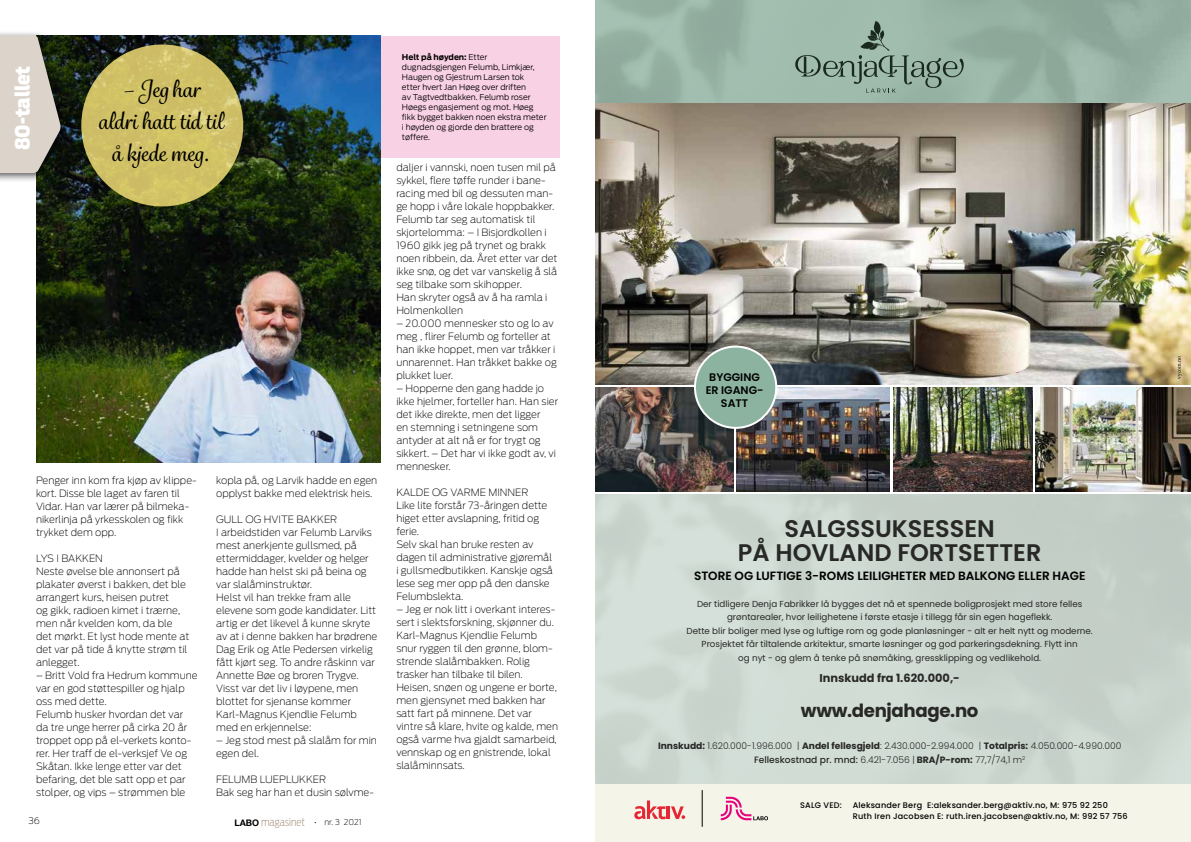
<style>
.page{position:relative;width:1191px;height:842px;background:#fff}
.page>*{position:absolute;margin:0;border:0;box-sizing:border-box;transform-origin:0 0}
.t1{font:600 24px/24.7px "Poppins";color:#282827;text-align:center}
.t2{font:500 23px/32px "Grafolita Script";color:#000;text-align:center}
.t3{font:900 19.8px "Antenna Cond";letter-spacing:-.005em;color:#fff}
.t4{font:700 18.2px "Poppins";letter-spacing:-.02em;color:#282827}
.t5{font:600 12px "Poppins";color:#000}
.t6{font:700 11.3px "Poppins";color:#282827}
.t7{font:200 11px "Antenna Cond";color:#a28b77}
.t8{font:600 11px/13px "Poppins";color:#000;text-align:center}
.t9{font:200 10px/13px "Antenna";color:#000}
.t10{font:300 9.2px/15px "Poppins";color:#282827;text-align:center}
.t11{font:200 9px "Antenna";color:#000}
.t12{font:8.7px/13.4px "Poppins";color:#282827;text-align:center}
.t13{font:500 8.1px/11.8px "Poppins";letter-spacing:.025em;color:#000}
.t14{font:300 8px/10px "Antenna";color:#000}
.t15{font:5.7px "Minion Pro";color:#000}
.s1{font-family:"Helvetica Neue";font-weight:700;font-size:9px;color:#000}
.s2{font-family:"Antenna";font-size:8px;color:#000}
.s3{font-weight:700}
.s4{font-weight:500}
</style>
<div class="page">
<div style="left:381px;top:36px;width:178px;height:121px;background:#f9d1e4"></div>
<img style="left:36px;top:35px;width:345px;height:428px">
<div style="left:0;top:30px;width:70px;height:153px;background:#000;opacity:.65"></div>
<svg style="left:0;top:35px;width:61px;height:138px;background:#b4afa5"></svg>
<svg style="left:81px;top:45px;width:162px;height:161px;background:#d0c167"></svg>
<img style="left:736px;top:388px;width:154px;height:103px">
<div style="left:595px;top:784px;width:596px;height:58px;background:#f5f4e8"></div>
<img style="left:595px;top:104px;width:596px;height:281px">
<img style="left:1036px;top:388px;width:155px;height:103px">
<img style="left:595px;top:388px;width:138px;height:103px">
<svg style="left:595px;top:0;width:596px;height:103px;background:#97b3a5"></svg>
<img style="left:1122px;top:103px;width:69px;height:1px">
<img style="left:595px;top:103px;width:527px;height:1px">
<svg style="left:795px;top:21px;width:168px;height:72px;background:#8faa9b"></svg>
<svg style="left:721px;top:797px;width:47px;height:23px"></svg>
<svg style="left:634px;top:800px;width:51px;height:19px"></svg>
<hr style="left:702px;top:790px;width:1px;height:37px;background:#000">
<img style="left:893px;top:388px;width:139px;height:103px">
<div style="left:695px;top:347px;width:81px;height:81px;background:#8bb3a0;border-radius:50%"></div>
<div style="left:694px;top:346px;width:83px;height:83px;border:2px solid #fff;border-radius:50%"></div>
<h3 class="t3" style="left:11px;top:150px;width:86px;rotate:-90deg">80-tallet</h3>
<h2 class="t2" style="left:98px;top:73px;width:126px">– Jeg har<br>aldri hatt tid til å kjede meg.</h2>
<p class="t9" style="left:36px;top:474px;width:162px">Penger inn kom fra kjøp av klippe&shy;kort. Disse ble laget av faren til<br>Vidar. Han var lærer på bilmeka&shy;nikerlinja på yrkesskolen og fikk trykket dem opp.</p>
<p class="t9" style="left:36px;top:552px;width:155px">LYS I BAKKEN<br>Neste øvelse ble annonsert på plakater øverst i bakken, det ble arrangert kurs, heisen putret<br>og gikk, radioen kimet i trærne, men når kvelden kom, da ble det mørkt. Et lyst hode mente at det var på tide å knytte strøm til anlegget.</p>
<p class="t9" style="left:36px;top:669px;width:163px">– Britt Vold fra Hedrum kommune var en god støttespiller og hjalp oss med dette.<br>Felumb husker hvordan det var da tre unge herrer på cirka 20 år troppet opp på el-verkets konto&shy;rer. Her traff de el-verksjef Ve og<br>Skåtan. Ikke lenge etter var det befaring, det ble satt opp et par stolper, og vips – strømmen ble</p>
<p class="t9" style="left:216px;top:474px;width:163px">kopla på, og Larvik hadde en egen opplyst bakke med elektrisk heis.</p>
<p class="t9" style="left:216px;top:513px;width:163px">GULL OG HVITE BAKKER<br>I arbeidstiden var Felumb Larviks mest anerkjente gullsmed, på ettermiddager, kvelder og helger hadde han helst ski på beina og var slalåminstruktør.<br>Helst vil han trekke fram alle elevene som gode kandidater. Litt artig er det likevel å kunne skryte av at i denne bakken har brødrene<br>Dag Erik og Atle Pedersen virkelig fått kjørt seg. To andre råskinn var<br>Annette Bøe og broren Trygve.<br>Visst var det liv i løypene, men blottet for sjenanse kommer<br>Karl-Magnus Kjendlie Felumb med en erkjennelse:</p>
<p class="t9" style="left:216px;top:734px;width:162px">– Jeg stod mest på slalåm for min egen del.</p>
<p class="t9" style="left:216px;top:773px;width:159px">FELUMB LUEPLUKKER<br>Bak seg har han et dusin sølvme-</p>
<p class="t11" style="left:28px;top:816px;width:13px">36</p>
<p class="t7" style="left:234px;top:815px;width:129px"><span class="s1">LABO</span> magasinet <span class="s2">• nr. 3 2021</span></p>
<p class="t14" style="left:402px;top:52px;width:146px"><span class="s3">Helt på høyden:</span> Etter dugnadsgjengen Felumb, Limkjær,<br>Haugen og Gjestrum Larsen tok<br>etter hvert Jan Høeg over driften<br>av Tagtvedtbakken. Felumb roser<br>Høegs engasjement og mot. Høeg fikk bygget bakken noen ekstra meter i høyden og gjorde den brattere og tøffere.</p>
<p class="t9" style="left:396px;top:161px;width:163px">daljer i vannski, noen tusen mil på sykkel, flere tøffe runder i bane&shy;racing med bil og dessuten man&shy;ge hopp i våre lokale hoppbakker.<br>Felumb tar seg automatisk til skjortelomma: – I Bisjordkollen i<br>1960 gikk jeg på trynet og brakk noen ribbein, da. Året etter var det ikke snø, og det var vanskelig å slå seg tilbake som skihopper.<br>Han skryter også av å ha ramla i<br>Holmenkollen</p>
<p class="t9" style="left:396px;top:317px;width:162px">– 20.000 mennesker sto og lo av meg , flirer Felumb og forteller at han ikke hoppet, men var tråkker i unnarennet. Han tråkket bakke og plukket luer.</p>
<p class="t9" style="left:396px;top:382px;width:163px">– Hopperne den gang hadde jo ikke hjelmer, forteller han. Han sier det ikke direkte, men det ligger<br>en stemning i setningene som antyder at alt nå er for trygt og sikkert. – Det har vi ikke godt av, vi mennesker.</p>
<p class="t9" style="left:396px;top:486px;width:158px">KALDE OG VARME MINNER<br>Like lite forstår 73-åringen dette higet etter avslapning, fritid og ferie.<br>Selv skal han bruke resten av dagen til administrative gjøremål i gullsmedbutikken. Kanskje også lese seg mer opp på den danske<br>Felumbslekta.</p>
<p class="t9" style="left:396px;top:603px;width:163px">– Jeg er nok litt i overkant interes&shy;sert i slektsforskning, skjønner du.<br>Karl-Magnus Kjendlie Felumb snur ryggen til den grønne, blom&shy;strende slalåmbakken. Rolig trasker han tilbake til bilen.<br>Heisen, snøen og ungene er borte, men gjensynet med bakken har satt fart på minnene. Det var vintre så klare, hvite og kalde, men også varme hva gjaldt samarbeid, vennskap og en gnistrende, lokal slalåminnsats.</p>
<p class="t8" style="left:705px;top:370px;width:59px">BYGGING<br>ER IGANG-<br>SATT</p>
<h1 class="t1" style="left:738px;top:516px;width:305px">SALGSSUKSESSEN<br>PÅ HOVLAND FORTSETTER</h1>
<p class="t5" style="left:694px;top:569px;width:393px">STORE OG LUFTIGE 3-ROMS LEILIGHETER MED BALKONG ELLER HAGE</p>
<p class="t12" style="left:686px;top:597px;width:408px">Der tidligere Denja Fabrikker lå bygges det nå et spennede boligprosjekt med store felles grøntarealer, hvor leilighetene i første etasje i tillegg får sin egen hageflekk.<br>Dette blir boliger med lyse og luftige rom og gode planløsninger - alt er helt nytt og moderne.<br>Prosjektet får tiltalende arkitektur, smarte løsninger og god parkerings dekning. Flytt inn<br>og nyt - og glem å tenke på snømåking, gressklipping og vedlikehold.</p>
<p class="t6" style="left:819px;top:671px;width:142px">Innskudd fra 1.620.000,-</p>
<h3 class="t4" style="left:801px;top:700px;width:179px">www.denjahage.no</h3>
<p class="t10" style="left:658px;top:738px;width:465px"><span class="s3">Innskudd:</span> 1.620.000-1.996.000 | <span class="s3">Andel fellesgjeld</span>: 2.430.000-2.994.000 | <span class="s3">Totalpris:</span> 4.050.000-4.990.000<br><span class="s4">Felleskostnad pr. mnd:</span> 6.421-7.056 | <span class="s3">BRA/P-rom:</span> 77,7/74,1 m<sup>2</sup></p>
<p class="t13" style="left:800px;top:799px;width:43px">SALG VED:</p>
<p class="t13" style="left:852px;top:799px;width:276px">Aleksander Berg E:aleksander.berg@aktiv.no, M: 975 92 250<br>Ruth Iren Jacobsen E: ruth.iren.jacobsen@aktiv.no, M: 992 57 756</p>
<p class="t15" style="left:1175px;top:379px;width:24px;rotate:-90deg">vycom.no</p>
</div>
